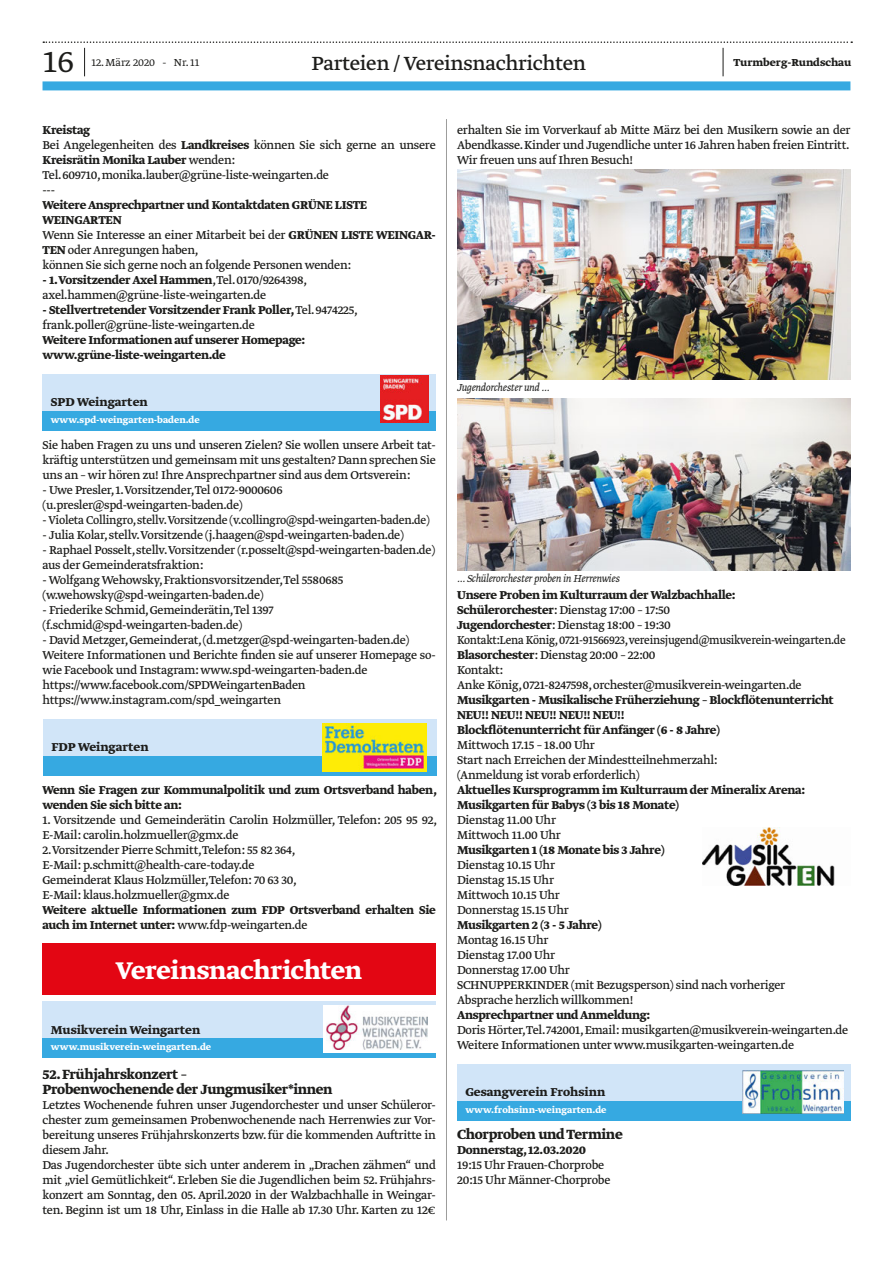
<style>
.page{position:relative;width:893px;height:1263px;background:#fff}
.page>*{position:absolute;margin:0;border:0;box-sizing:border-box;transform-origin:0 0}
.t1{font:300 36px "Greta Text Std";color:#1d1d1b}
.t2{font:700 28.5px "Greta Text Std";letter-spacing:-.01em;color:#fff}
.t3{font:22.5px "Greta Text Std";letter-spacing:-.015em;color:#1d1d1b}
.t4{font:700 15.75px/15px "Greta Text Std";letter-spacing:-.02em;color:#1d1d1b}
.t5{font:13.5px/15px "Greta Text Std";letter-spacing:-.02em;color:#1d1d1b}
.t6{font:700 13.5px/15px "Greta Text Std";letter-spacing:-.02em;color:#1d1d1b}
.t7{font:13.5px "Greta Text Std";letter-spacing:-.02em;color:#1d1d1b;scale:.93 1}
.t8{font:700 13.5px "Greta Text Std";color:#1d1d1b}
.t9{font:italic 300 12px "Greta Text Std";letter-spacing:-.02em;color:#1d1d1b}
.t10{font:700 12px "Greta Text Std";color:#1d1d1b}
.t11{font:300 12px "Greta Text Std";color:#1d1d1b}
.t12{font:700 10.5px "Greta Text Std";color:#fff}
.s1{font-weight:700}
.s2{font-weight:400}
</style>
<div class="page">
<div style="left:43px;top:81px;width:807px;height:9px;background:#36a9e1"></div>
<svg style="left:43px;top:41px;width:809px;height:35px"></svg>
<hr style="left:446px;top:119px;width:1px;height:1101px;background:#9d9d9c">
<div style="left:43px;top:374px;width:393px;height:57px;background:#d1e5f8"></div>
<div style="left:43px;top:411px;width:393px;height:20px;background:#36a9e1"></div>
<img style="left:381px;top:375px;width:48px;height:48px">
<div style="left:43px;top:719px;width:394px;height:57px;background:#d1e5f8"></div>
<div style="left:43px;top:756px;width:394px;height:20px;background:#36a9e1"></div>
<img style="left:323px;top:723px;width:104px;height:48px">
<div style="left:42px;top:943px;width:394px;height:52px;background:#e30613"></div>
<div style="left:43px;top:1001px;width:393px;height:57px;background:#d1e5f8"></div>
<div style="left:43px;top:1038px;width:393px;height:20px;background:#36a9e1"></div>
<div style="left:323px;top:1006px;width:113px;height:47px;background:#fff"></div>
<img style="left:327px;top:1006px;width:100px;height:44px">
<img style="left:703px;top:827px;width:132px;height:59px">
<div style="left:457px;top:1063px;width:393px;height:57px;background:#d1e5f8"></div>
<div style="left:457px;top:1100px;width:393px;height:20px;background:#36a9e1"></div>
<img style="left:743px;top:1071px;width:100px;height:42px">
<img style="left:457px;top:169px;width:394px;height:210px">
<img style="left:457px;top:399px;width:394px;height:171px">
<h1 class="t1" style="left:43px;top:41px;width:32px">16</h1>
<p class="t11" style="left:91px;top:55px;width:110px">12. März 2020 - Nr. 11</p>
<h3 class="t3" style="left:312px;top:50px;width:276px">Parteien / Vereinsnachrichten</h3>
<p class="t10" style="left:733px;top:56px;width:119px">Turmberg-Rundschau</p>
<p class="t5" style="left:43px;top:123px;width:395px"><span class="s1">Kreistag<br></span>Bei Angelegenheiten des <span class="s1">Landkreises</span> können Sie sich gerne an unsere <span class="s1">Kreisrätin Monika Lauber</span> wenden:<br>Tel. 609710, monika.lauber@grüne-liste-weingarten.de<br>---</p>
<p class="t5" style="left:43px;top:198px;width:395px"><span class="s1">Weitere Ansprechpartner und Kontaktdaten GRÜNE LISTE WEINGARTEN<br></span>Wenn Sie Interesse an einer Mitarbeit bei der <span class="s1">GRÜNEN LISTE WEINGAR-TEN</span> oder Anregungen haben,<br>können Sie sich gerne noch an folgende Personen wenden:</p>
<p class="t5" style="left:43px;top:273px;width:266px"><span class="s1">- 1.Vorsitzender Axel Hammen</span>,Tel. 0170/9264398, axel.hammen@grüne-liste-weingarten.de</p>
<p class="t5" style="left:43px;top:303px;width:317px"><span class="s1">- Stellvertretender Vorsitzender Frank Poller,</span> Tel. 9474225, frank.poller@grüne-liste-weingarten.de</p>
<p class="t6" style="left:43px;top:333px;width:264px">Weitere Informationen auf unserer Homepage: www.grüne-liste-weingarten.de</p>
<p class="t8" style="left:51px;top:394px;width:98px">SPD Weingarten</p>
<p class="t12" style="left:51px;top:414px;width:150px">www.spd-weingarten-baden.de</p>
<p class="t5" style="left:43px;top:438px;width:395px;text-align:justify">Sie haben Fragen zu uns und unseren Zielen? Sie wollen unsere Arbeit tat&shy;kräftig unterstützen und gemeinsam mit uns gestalten? Dann sprechen Sie uns an – wir hören zu! Ihre Ansprechpartner sind aus dem Ortsverein:</p>
<p class="t5" style="left:43px;top:483px;width:242px">- Uwe Presler, 1.Vorsitzender,Tel 0172-9000606 (u.presler@spd-weingarten-baden.de)</p>
<p class="t7" style="left:43px;top:512px;width:418px">- Violeta Collingro, stellv.Vorsitzende (v.collingro@spd-weingarten-baden.de)</p>
<p class="t5" style="left:43px;top:528px;width:363px">- Julia Kolar, stellv.Vorsitzende (j.haagen@spd-weingarten-baden.de)</p>
<p class="t5" style="left:43px;top:543px;width:394px">- Raphael Posselt, stellv.Vorsitzender (r.posselt@spd-weingarten-baden.de) aus der Gemeinderatsfraktion:</p>
<p class="t5" style="left:43px;top:573px;width:302px">- Wolfgang Wehowsky, Fraktionsvorsitzender,Tel 5580685 (w.wehowsky@spd-weingarten-baden.de)</p>
<p class="t5" style="left:43px;top:603px;width:232px">- Friederike Schmid, Gemeinderätin,Tel 1397 (f.schmid@spd-weingarten-baden.de)</p>
<p class="t5" style="left:43px;top:633px;width:395px">- David Metzger, Gemeinderat, (d.metzger@spd-weingarten-baden.de)<br>Weitere Informationen und Berichte finden sie auf unserer Homepage so&shy;wie Facebook und Instagram: www.spd-weingarten-baden.de https://www.facebook.com/SPDWeingartenBaden https://www.instagram.com/spd_weingarten</p>
<p class="t8" style="left:52px;top:739px;width:99px">FDP Weingarten</p>
<p class="t6" style="left:43px;top:783px;width:396px">Wenn Sie Fragen zur Kommunalpolitik und zum Ortsverband haben, wenden Sie sich bitte an:</p>
<p class="t5" style="left:43px;top:813px;width:396px">1. Vorsitzende und Gemeinderätin Carolin Holzmüller, Telefon: 205 95 92, E-Mail: carolin.holzmueller@gmx.de<br>2.Vorsitzender Pierre Schmitt,Telefon: 55 82 364,<br>E-Mail: p.schmitt@health-care-today.de<br>Gemeinderat Klaus Holzmüller,Telefon: 70 63 30,<br>E-Mail: klaus.holzmueller@gmx.de</p>
<p class="t6" style="left:43px;top:903px;width:395px">Weitere aktuelle Informationen zum FDP Ortsverband erhalten Sie auch im Internet unter: <span class="s2">www.fdp-weingarten.de</span></p>
<h2 class="t2" style="left:116px;top:954px;width:248px">Vereinsnachrichten</h2>
<p class="t8" style="left:51px;top:1021px;width:151px">Musikverein Weingarten</p>
<p class="t12" style="left:51px;top:1041px;width:162px">www.musikverein-weingarten.de</p>
<p class="t4" style="left:43px;top:1067px;width:292px">52. Frühjahrskonzert –<br>Probenwochenende der Jungmusiker*innen</p>
<p class="t5" style="left:43px;top:1098px;width:395px">Letztes Wochenende fuhren unser Jugendorchester und unser Schüleror&shy;chester zum gemeinsamen Probenwochenende nach Herrenwies zur Vor&shy;bereitung unseres Frühjahrskonzerts bzw. für die kommenden Auftritte in diesem Jahr.<br>Das Jugendorchester übte sich unter anderem in „Drachen zähmen“ und mit „viel Gemütlichkeit“. Erleben Sie die Jugendlichen beim 52. Frühjahrs&shy;konzert am Sonntag, den 05. April.2020 in der Walzbachhalle in Weingar&shy;ten. Beginn ist um 18 Uhr, Einlass in die Halle ab 17.30 Uhr. Karten zu 12€</p>
<p class="t5" style="left:457px;top:123px;width:395px;text-align:justify">erhalten Sie im Vorverkauf ab Mitte März bei den Musikern sowie an der Abendkasse. Kinder und Jugendliche unter 16 Jahren haben freien Eintritt.<br>Wir freuen uns auf Ihren Besuch!</p>
<p class="t9" style="left:457px;top:380px;width:94px">Jugendorchester und ...</p>
<p class="t9" style="left:457px;top:571px;width:164px">... Schülerorchester proben in Herrenwies</p>
<p class="t5" style="left:457px;top:588px;width:390px"><span class="s1">Unsere Proben im Kulturraum der Walzbachhalle:<br>Schülerorchester</span>: Dienstag 17:00 – 17:50<br><span class="s1">Jugendorchester</span>: Dienstag 18:00 – 19:30<br>Kontakt:Lena König, 0721-91566923,vereinsjugend@musikverein-weingarten.de <span class="s1">Blasorchester</span>: Dienstag 20:00 – 22:00<br>Kontakt:<br>Anke König, 0721-8247598, orchester@musikverein-weingarten.de</p>
<p class="t6" style="left:457px;top:693px;width:378px">Musikgarten - Musikalische Früherziehung – Blockflötenunterricht<br>NEU!! NEU!! NEU!! NEU!! NEU!!<br>Blockflötenunterricht für Anfänger (6 - 8 Jahre)</p>
<p class="t5" style="left:457px;top:738px;width:262px">Mittwoch 17.15 – 18.00 Uhr<br>Start nach Erreichen der Mindestteilnehmerzahl: (Anmeldung ist vorab erforderlich)</p>
<p class="t6" style="left:457px;top:783px;width:350px">Aktuelles Kursprogramm im Kulturraum der Mineralix Arena:<br>Musikgarten für Babys (3 bis 18 Monate)</p>
<p class="t5" style="left:457px;top:813px;width:105px">Dienstag 11.00 Uhr<br>Mittwoch 11.00 Uhr</p>
<p class="t6" style="left:457px;top:843px;width:209px">Musikgarten 1 (18 Monate bis 3 Jahre)</p>
<p class="t5" style="left:457px;top:858px;width:113px">Dienstag 10.15 Uhr<br>Dienstag 15.15 Uhr<br>Mittwoch 10.15 Uhr<br>Donnerstag 15.15 Uhr</p>
<p class="t6" style="left:457px;top:918px;width:146px">Musikgarten 2 (3 - 5 Jahre)</p>
<p class="t5" style="left:457px;top:933px;width:330px">Montag 16.15 Uhr<br>Dienstag 17.00 Uhr<br>Donnerstag 17.00 Uhr<br>SCHNUPPERKINDER (mit Bezugsperson) sind nach vorheriger<br>Absprache herzlich willkommen!</p>
<p class="t6" style="left:457px;top:1008px;width:195px">Ansprechpartner und Anmeldung:</p>
<p class="t5" style="left:457px;top:1023px;width:393px">Doris Hörter,Tel. 742001, Email: musikgarten@musikverein-weingarten.de<br>Weitere Informationen unter www.musikgarten-weingarten.de</p>
<p class="t8" style="left:465px;top:1084px;width:141px">Gesangverein Frohsinn</p>
<p class="t12" style="left:465px;top:1104px;width:143px">www.frohsinn-weingarten.de</p>
<p class="t4" style="left:457px;top:1127px;width:167px">Chorproben und Termine</p>
<p class="t6" style="left:457px;top:1143px;width:130px">Donnerstag, 12.03.2020</p>
<p class="t5" style="left:457px;top:1158px;width:155px">19:15 Uhr Frauen-Chorprobe<br>20:15 Uhr Männer-Chorprobe</p>
</div>
